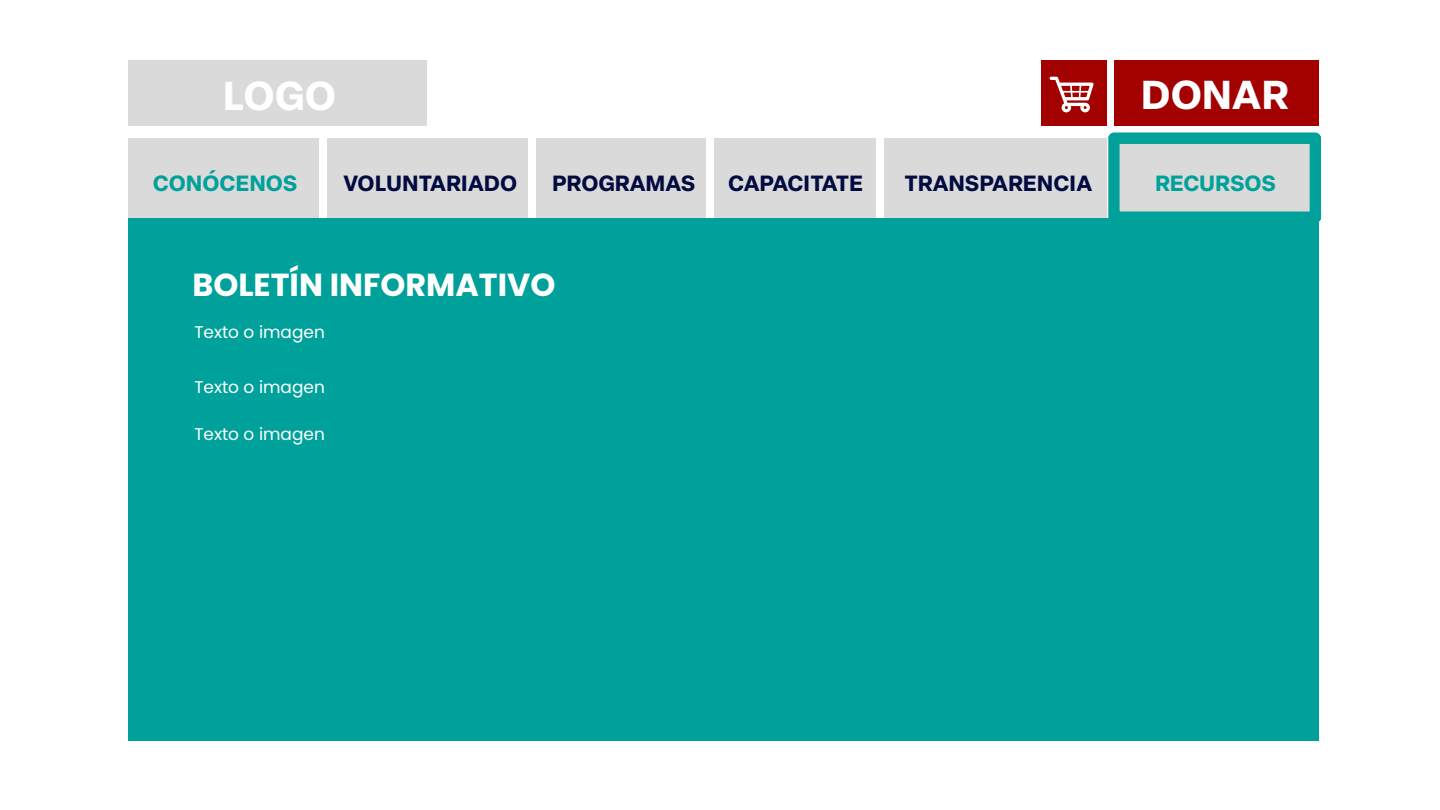
<style>
.page{position:relative;width:1440px;height:810px;background:#fff}
.page>*{position:absolute;margin:0;border:0;box-sizing:border-box;transform-origin:0 0}
.t1{font:700 39.75px "Elza Text";color:#fff}
.t2{font:700 31.88px "Poppins";color:#fff}
.t3{font:700 21.67px "Elza Text";color:#010b40}
.t4{font:700 21.67px "Elza Text";color:#00a19a}
.t5{font:16.95px "Poppins";color:#fff}
</style>
<div class="page">
<div style="left:128px;top:138px;width:1191px;height:603px;background:#00a19a"></div>
<div style="left:128px;top:138px;width:1191px;height:80px;background:#dadada"></div>
<div style="left:319px;top:138px;width:7px;height:80px;background:#fff"></div>
<div style="left:528px;top:138px;width:7px;height:80px;background:#fff"></div>
<div style="left:706px;top:138px;width:7px;height:80px;background:#fff"></div>
<div style="left:877px;top:138px;width:7px;height:80px;background:#fff"></div>
<div style="left:1107px;top:138px;width:7px;height:80px;background:#fff"></div>
<svg style="left:1108px;top:133px;width:213px;height:89px"></svg>
<div style="left:1114px;top:61px;width:205px;height:65px;background:#a30000"></div>
<div style="left:128px;top:61px;width:299px;height:65px;background:#dadada"></div>
<div style="left:1041px;top:61px;width:66px;height:65px;background:#a30000"></div>
<svg style="left:1049px;top:77px;width:45px;height:36px"></svg>
<h1 class="t1" style="left:223px;top:65px;width:115px">LOGO</h1>
<h1 class="t1" style="left:1141px;top:64px;width:149px">DONAR</h1>
<p class="t4" style="left:153px;top:166px;width:146px">CONÓCENOS</p>
<p class="t3" style="left:343px;top:166px;width:175px">VOLUNTARIADO</p>
<p class="t3" style="left:552px;top:166px;width:145px">PROGRAMAS</p>
<p class="t3" style="left:728px;top:166px;width:137px">CAPACITATE</p>
<p class="t3" style="left:904px;top:166px;width:189px">TRANSPARENCIA</p>
<p class="t4" style="left:1155px;top:166px;width:122px">RECURSOS</p>
<p class="t4" style="left:202px;top:166px;width:19px">O</p>
<h2 class="t2" style="left:192px;top:267px;width:365px">BOLETÍN INFORMATIVO</h2>
<p class="t5" style="left:194px;top:323px;width:132px">Texto o imagen</p>
<p class="t5" style="left:194px;top:377px;width:132px">Texto o imagen</p>
<p class="t5" style="left:194px;top:424px;width:132px">Texto o imagen</p>
</div>
